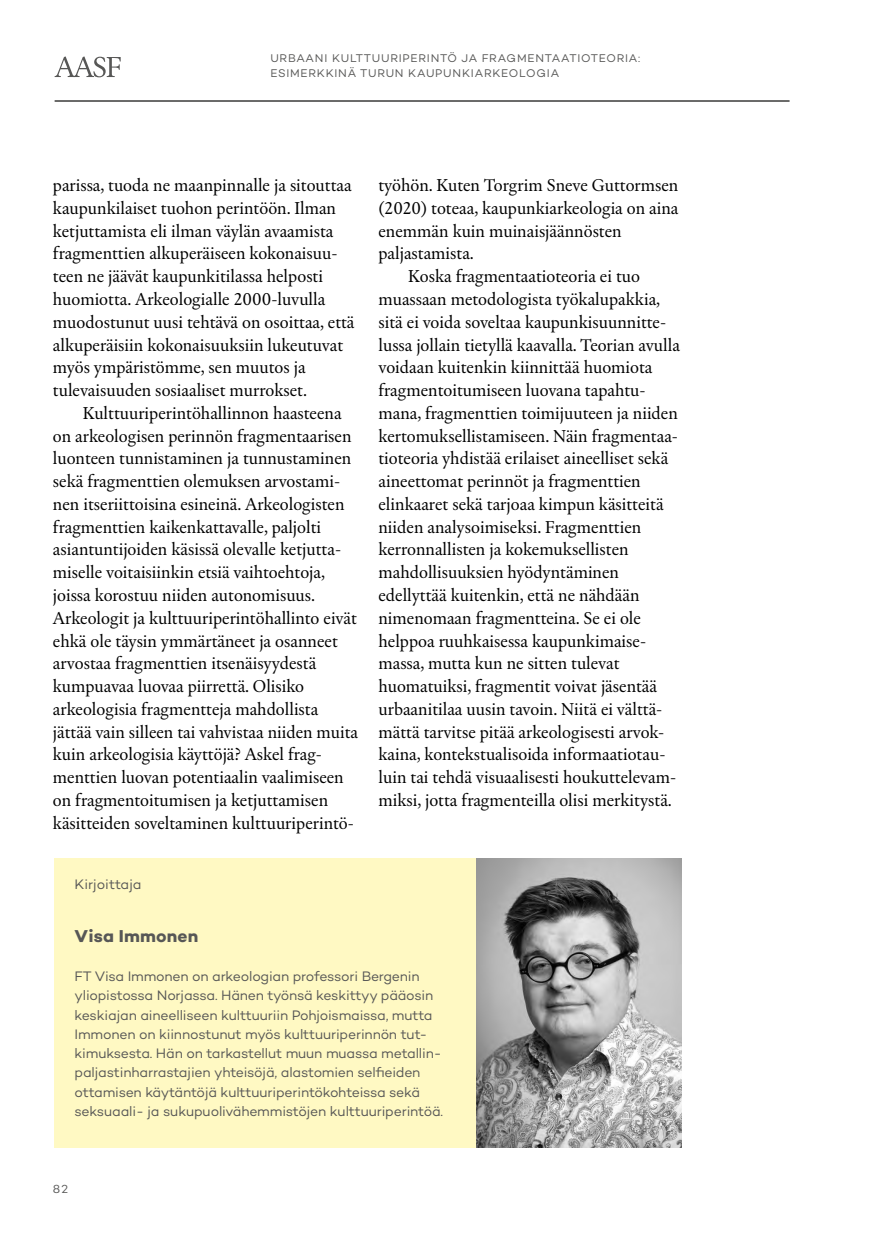
<style>
.page{position:relative;width:874px;height:1241px;background:#fff}
.page>*{position:absolute;margin:0;border:0;box-sizing:border-box;transform-origin:0 0}
.t1{font:17.5px/22.8px "Chassi S";color:#000}
.t2{font:700 17.5px "Campton";letter-spacing:.01em;color:#575756}
.t3{font:14px/19.2px "Campton";letter-spacing:-.01em;color:#575756}
.t4{font:11.9px "Campton";color:#575756}
.t5{font:11.38px/15.8px "Campton";letter-spacing:.07em;color:#575756}
</style>
<div class="page">
<hr style="left:55px;top:100px;width:734px;height:2px;background:#575756">
<svg style="left:55px;top:56px;width:66px;height:21px"></svg>
<img style="left:476px;top:858px;width:205px;height:289px">
<div style="left:55px;top:858px;width:420px;height:289px;background:#fff9c3"></div>
<p class="t5" style="left:270px;top:50px;width:371px">URBAANI KULTTUURIPERINTÖ JA FRAGMENTAATIOTEORIA:<br>ESIMERKKINÄ TURUN KAUPUNKIARKEOLOGIA</p>
<p class="t1" style="left:53px;top:174px;width:303px">parissa, tuoda ne maanpinnalle ja sitouttaa kaupunkilaiset tuohon perintöön. Ilman ketjuttamista eli ilman väylän avaamista fragmenttien alkuperäiseen kokonaisuu&shy;teen ne jäävät kaupunkitilassa helposti huomiotta. Arkeologialle 2000-luvulla muodostunut uusi tehtävä on osoittaa, että alkuperäisiin kokonaisuuksiin lukeutuvat myös ympäristömme, sen muutos ja tulevaisuuden sosiaaliset murrokset.</p>
<p class="t1" style="left:53px;top:401px;width:306px;text-indent:30px">Kulttuuriperintöhallinnon haasteena on arkeologisen perinnön fragmentaarisen luonteen tunnistaminen ja tunnustaminen sekä fragmenttien olemuksen arvostami&shy;nen itseriittoisina esineinä. Arkeologisten fragmenttien kaikenkattavalle, paljolti asiantuntijoiden käsissä olevalle ketjutta&shy;miselle voitaisiinkin etsiä vaihtoehtoja, joissa korostuu niiden autonomisuus.<br>Arkeologit ja kulttuuriperintöhallinto eivät ehkä ole täysin ymmärtäneet ja osanneet arvostaa fragmenttien itsenäisyydestä kumpuavaa luovaa piirrettä. Olisiko arkeologisia fragmentteja mahdollista jättää vain silleen tai vahvistaa niiden muita kuin arkeologisia käyttöjä? Askel frag&shy;menttien luovan potentiaalin vaalimiseen on fragmentoitumisen ja ketjuttamisen käsitteiden soveltaminen kulttuuriperintö-</p>
<p class="t1" style="left:378px;top:174px;width:301px">työhön. Kuten Torgrim Sneve Guttormsen</p>
<p class="t1" style="left:378px;top:197px;width:301px">(2020) toteaa, kaupunkiarkeologia on aina</p>
<p class="t1" style="left:378px;top:219px;width:244px">enemmän kuin muinaisjäännösten</p>
<p class="t1" style="left:378px;top:242px;width:97px">paljastamista.</p>
<p class="t1" style="left:408px;top:265px;width:233px">Koska fragmentaatioteoria ei tuo</p>
<p class="t1" style="left:378px;top:288px;width:283px">muassaan metodologista työkalupakkia,</p>
<p class="t1" style="left:378px;top:310px;width:289px">sitä ei voida soveltaa kaupunkisuunnitte-</p>
<p class="t1" style="left:378px;top:333px;width:303px">lussa jollain tietyllä kaavalla. Teorian avulla</p>
<p class="t1" style="left:378px;top:356px;width:275px">voidaan kuitenkin kiinnittää huomiota</p>
<p class="t1" style="left:378px;top:379px;width:268px">fragmentoitumiseen luovana tapahtu-</p>
<p class="t1" style="left:378px;top:401px;width:301px">mana, fragmenttien toimijuuteen ja niiden</p>
<p class="t1" style="left:378px;top:424px;width:301px">kertomuksellistamiseen. Näin fragmentaa-</p>
<p class="t1" style="left:378px;top:447px;width:291px">tioteoria yhdistää erilaiset aineelliset sekä</p>
<p class="t1" style="left:378px;top:470px;width:264px">aineettomat perinnöt ja fragmenttien</p>
<p class="t1" style="left:378px;top:492px;width:286px">elinkaaret sekä tarjoaa kimpun käsitteitä</p>
<p class="t1" style="left:378px;top:515px;width:264px">niiden analysoimiseksi. Fragmenttien</p>
<p class="t1" style="left:378px;top:538px;width:251px">kerronnallisten ja kokemuksellisten</p>
<p class="t1" style="left:378px;top:561px;width:242px">mahdollisuuksien hyödyntäminen</p>
<p class="t1" style="left:378px;top:583px;width:262px">edellyttää kuitenkin, että ne nähdään</p>
<p class="t1" style="left:378px;top:606px;width:264px">nimenomaan fragmentteina. Se ei ole</p>
<p class="t1" style="left:378px;top:629px;width:269px">helppoa ruuhkaisessa kaupunkimaise-</p>
<p class="t1" style="left:378px;top:652px;width:242px">massa, mutta kun ne sitten tulevat</p>
<p class="t1" style="left:378px;top:674px;width:280px">huomatuiksi, fragmentit voivat jäsentää</p>
<p class="t1" style="left:378px;top:697px;width:285px">urbaanitilaa uusin tavoin. Niitä ei välttä-</p>
<p class="t1" style="left:378px;top:720px;width:287px">mättä tarvitse pitää arkeologisesti arvok-</p>
<p class="t1" style="left:378px;top:743px;width:288px">kaina, kontekstualisoida informaatiotau-</p>
<p class="t1" style="left:378px;top:765px;width:299px">luin tai tehdä visuaalisesti houkuttelevam-</p>
<p class="t1" style="left:378px;top:788px;width:295px">miksi, jotta fragmenteilla olisi merkitystä.</p>
<p class="t3" style="left:75px;top:874px;width:68px">Kirjoittaja</p>
<p class="t2" style="left:75px;top:925px;width:125px">Visa Immonen</p>
<p class="t3" style="left:75px;top:966px;width:370px">FT Visa Immonen on arkeologian professori Bergenin yliopistossa Norjassa. Hänen työnsä keskittyy pääosin keskiajan aineelliseen kulttuuriin Pohjoismaissa, mutta Immonen on kiinnostunut myös kulttuuriperinnön tut&shy;kimuksesta. Hän on tarkastellut muun muassa metallin&shy;paljastinharrastajien yhteisöjä, alastomien selfieiden ottamisen käytäntöjä kulttuuriperintökohteissa sekä seksuaali- ja sukupuolivähemmistöjen kulttuuriperintöä.</p>
<p class="t4" style="left:53px;top:1181px;width:17px">82</p>
</div>
